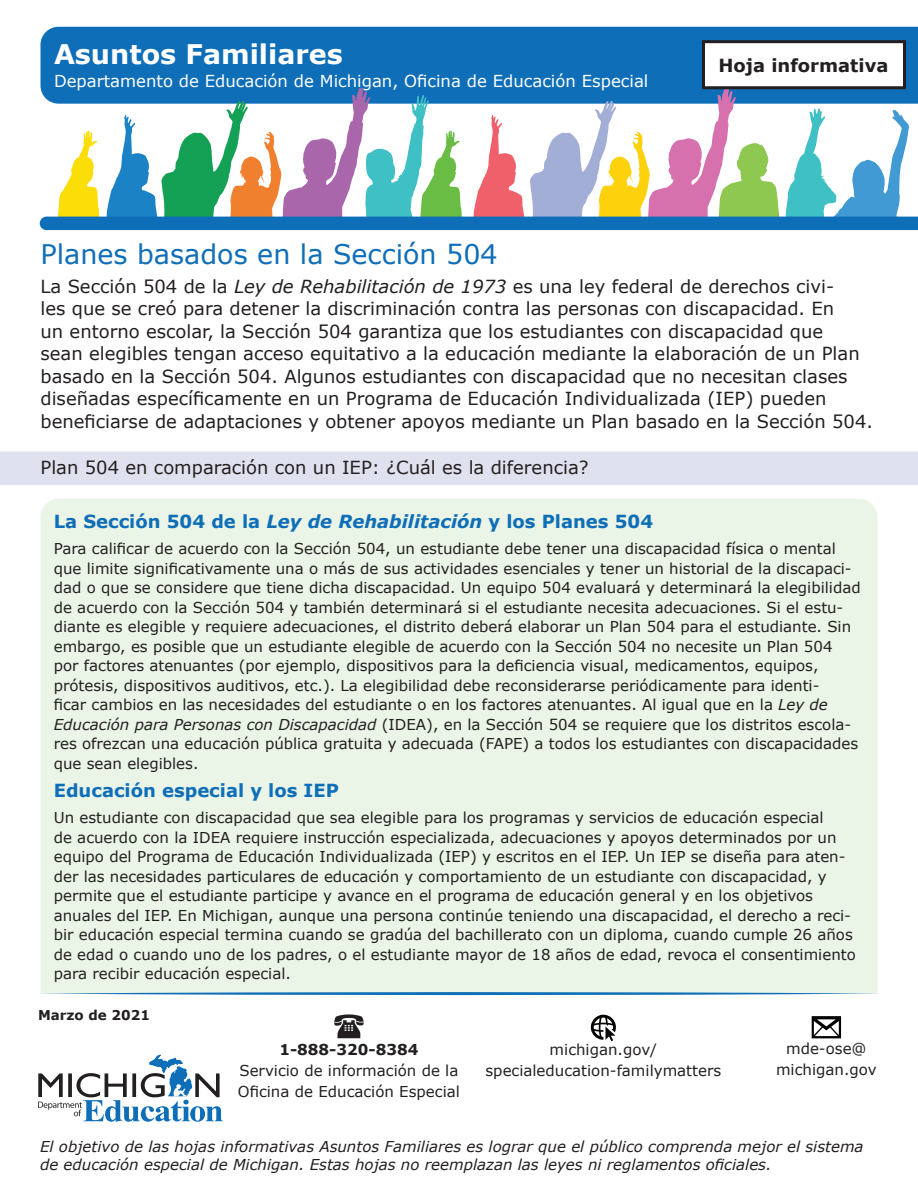
<style>
.page{position:relative;width:918px;height:1188px;background:#fff}
.page>*{position:absolute;margin:0;border:0;box-sizing:border-box;transform-origin:0 0}
.t1{font:27px "Verdana";color:#0e6eb8}
.t2{font:700 27px "Verdana";color:#fff}
.Heading3a{font:18px/22.5px "Verdana";color:#231f20}
.Heading4a{font:700 18px "Verdana";color:#0e6eb8}
.FactSheet{font:700 18px "Verdana";color:#231f20}
.t3{font:16.5px "Verdana";color:#fff}
.t4{font:15px/19.5px "Verdana";color:#231f20}
.FactSheet-2{font:italic 15px/18px "Verdana";color:#231f20}
.t5{font:700 15px "Verdana";color:#231f20}
.t6{font:700 13.5px "Verdana";color:#231f20}
.s1{font-style:italic}
</style>
<div class="page">
<div style="left:0;top:451px;width:918px;height:34px;background:#e0e1ee"></div>
<div style="left:40px;top:499px;width:838px;height:493px;background:#eaf4e7"></div>
<div style="left:40px;top:27px;width:878px;height:61px;background:#0e6eb8"></div>
<svg style="left:40px;top:992px;width:839px;height:3px;background:#5a9cca"></svg>
<svg style="left:40px;top:88px;width:878px;height:142px"></svg>
<div style="left:704px;top:42px;width:201px;height:46px;background:#fff"></div>
<div style="left:702px;top:40px;width:204px;height:49px;border:3px solid #231f20"></div>
<svg style="left:38px;top:1055px;width:185px;height:67px"></svg>
<svg style="left:334px;top:1014px;width:30px;height:24px"></svg>
<svg style="left:591px;top:1015px;width:25px;height:26px"></svg>
<svg style="left:812px;top:1016px;width:29px;height:22px"></svg>
<h1 class="t2" style="left:54px;top:35px;width:290px">Asuntos Familiares</h1>
<p class="t3" style="left:54px;top:69px;width:596px">Departamento de Educación de Michigan, Oficina de Educación Especial</p>
<p class="FactSheet" style="left:718px;top:52px;width:171px">Hoja informativa</p>
<h2 class="t1" style="left:40px;top:235px;width:459px">Planes basados en la Sección 504</h2>
<p class="Heading3a" style="left:40px;top:275px;width:834px">La Sección 504 de la <span class="s1">Ley de Rehabilitación de 1973</span> es una ley federal de derechos civi-<br>les que se creó para detener la discriminación contra las personas con discapacidad. En<br>un entorno escolar, la Sección 504 garantiza que los estudiantes con discapacidad que<br>sean elegibles tengan acceso equitativo a la educación mediante la elaboración de un Plan basado en la Sección 504. Algunos estudiantes con discapacidad que no necesitan clases diseñadas específicamente en un Programa de Educación Individualizada (IEP) pueden beneficiarse de adaptaciones y obtener apoyos mediante un Plan basado en la Sección 504.</p>
<h3 class="Heading3a" style="left:40px;top:456px;width:550px">Plan 504 en comparación con un IEP: ¿Cuál es la diferencia?</h3>
<h4 class="Heading4a" style="left:54px;top:509px;width:601px">La Sección 504 de la <span class="s1">Ley de Rehabilitación</span> y los Planes 504</h4>
<p class="t4" style="left:54px;top:539px;width:809px">Para calificar de acuerdo con la Sección 504, un estudiante debe tener una discapacidad física o mental que limite significativamente una o más de sus actividades esenciales y tener un historial de la discapaci&shy;dad o que se considere que tiene dicha discapacidad. Un equipo 504 evaluará y determinará la elegibilidad de acuerdo con la Sección 504 y también determinará si el estudiante necesita adecuaciones. Si el estu&shy;diante es elegible y requiere adecuaciones, el distrito deberá elaborar un Plan 504 para el estudiante. Sin embargo, es posible que un estudiante elegible de acuerdo con la Sección 504 no necesite un Plan 504 por factores atenuantes (por ejemplo, dispositivos para la deficiencia visual, medicamentos, equipos, prótesis, dispositivos auditivos, etc.). La elegibilidad debe reconsiderarse periódicamente para identi-<br>ficar cambios en las necesidades del estudiante o en los factores atenuantes. Al igual que en la <span class="s1">Ley de Educación para Personas con Discapacidad</span> (IDEA), en la Sección 504 se requiere que los distritos escola&shy;res ofrezcan una educación pública gratuita y adecuada (FAPE) a todos los estudiantes con discapacidades que sean elegibles.</p>
<h4 class="Heading4a" style="left:54px;top:778px;width:287px">Educación especial y los IEP</h4>
<p class="t4" style="left:54px;top:808px;width:804px">Un estudiante con discapacidad que sea elegible para los programas y servicios de educación especial<br>de acuerdo con la IDEA requiere instrucción especializada, adecuaciones y apoyos determinados por un equipo del Programa de Educación Individualizada (IEP) y escritos en el IEP. Un IEP se diseña para aten&shy;der las necesidades particulares de educación y comportamiento de un estudiante con discapacidad, y permite que el estudiante participe y avance en el programa de educación general y en los objetivos anuales del IEP. En Michigan, aunque una persona continúe teniendo una discapacidad, el derecho a reci&shy;bir educación especial termina cuando se gradúa del bachillerato con un diploma, cuando cumple 26 años de edad o cuando uno de los padres, o el estudiante mayor de 18 años de edad, revoca el consentimiento para recibir educación especial.</p>
<p class="t6" style="left:38px;top:1005px;width:113px">Marzo de 2021</p>
<p class="t5" style="left:279px;top:1039px;width:140px">1-888-320-8384</p>
<p class="t4" style="left:238px;top:1060px;width:224px;line-height:21px">Servicio de información de la<br>Oficina de Educación Especial</p>
<p class="t4" style="left:486px;top:1039px;width:237px;line-height:21px;text-align:center">michigan.gov/ specialeducation-familymatters</p>
<p class="t4" style="left:776px;top:1038px;width:102px;line-height:21px;text-align:center">mde-ose@ michigan.gov</p>
<p class="FactSheet-2" style="left:40px;top:1137px;width:825px">El objetivo de las hojas informativas Asuntos Familiares es lograr que el público comprenda mejor el sistema de educación especial de Michigan. Estas hojas no reemplazan las leyes ni reglamentos oficiales.</p>
</div>
